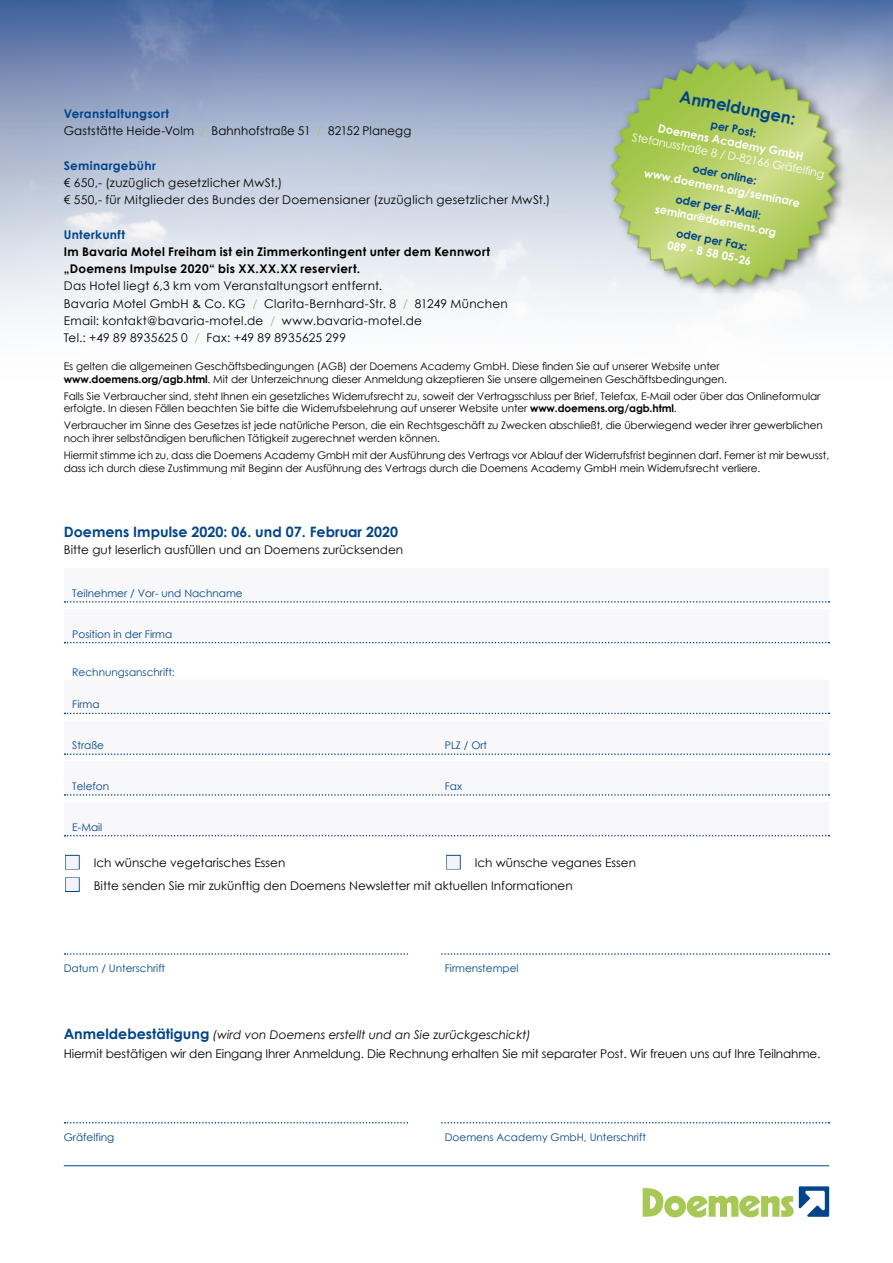
<style>
.page{position:relative;width:893px;height:1263px;background:#fff}
.page>*{position:absolute;margin:0;border:0;box-sizing:border-box;transform-origin:0 0}
.t1{font:700 16.5px "Century Gothic";color:#004489}
.t2{font:700 14.25px "Century Gothic";color:#004489}
.t3{font:12px/19.5px "Century Gothic";color:#000}
.t4{font:12px/17.2px "Century Gothic";letter-spacing:.02em;color:#000}
.t5{font:12px/17.2px "Century Gothic";letter-spacing:.025em;color:#000}
.t6{font:700 12px/17.2px "Century Gothic";letter-spacing:.025em;color:#000}
.t7{font:700 12px "Century Gothic";letter-spacing:.02em;color:#004489}
.t8{font:700 11.25px "Century Gothic";color:#fff}
.t9{font:700 11.25px "Century Gothic";color:#004489}
.t10{font:11.25px "Century Gothic";color:#fff}
.t11{font:10.5px/12.8px "Century Gothic";letter-spacing:-.01em;color:#000}
.t12{font:10.5px "Century Gothic";color:#004489}
.s1{font-weight:700;color:#004489}
.s2{color:#a8c855}
.s3{font-weight:700}
.s4{font-size:28.5px;color:#f3f3f8}
.s5{font-weight:700;font-size:14.25px;color:#004489}
.s6{font-style:italic}
</style>
<div class="page">
<img style="left:0;top:0;width:893px;height:286px">
<div style="left:64px;top:568px;width:765px;height:33px;background:#f8f8fb"></div>
<svg style="left:65px;top:601px;width:764px;height:2px"></svg>
<div style="left:64px;top:609px;width:765px;height:33px;background:#f8f8fb"></div>
<svg style="left:65px;top:642px;width:764px;height:1px"></svg>
<div style="left:64px;top:680px;width:765px;height:33px;background:#f8f8fb"></div>
<svg style="left:65px;top:713px;width:764px;height:1px"></svg>
<div style="left:64px;top:720px;width:765px;height:33px;background:#f8f8fb"></div>
<svg style="left:65px;top:753px;width:764px;height:2px"></svg>
<div style="left:64px;top:761px;width:765px;height:33px;background:#f8f8fb"></div>
<svg style="left:65px;top:794px;width:764px;height:2px"></svg>
<div style="left:64px;top:802px;width:765px;height:33px;background:#f8f8fb"></div>
<svg style="left:65px;top:835px;width:764px;height:1px"></svg>
<svg style="left:65px;top:953px;width:764px;height:2px"></svg>
<svg style="left:65px;top:1122px;width:764px;height:1px"></svg>
<div style="left:65px;top:855px;width:15px;height:14px;border:2px solid #004489"></div>
<div style="left:446px;top:855px;width:15px;height:14px;border:2px solid #004489"></div>
<div style="left:65px;top:877px;width:15px;height:15px;border:2px solid #004489"></div>
<div style="left:606px;top:56px;width:242px;height:242px;background:#000;opacity:.55"></div>
<svg style="left:610px;top:60px;width:228px;height:228px;background:#b5ca82"></svg>
<div style="left:408px;top:918px;width:33px;height:45px;background:#fff"></div>
<div style="left:408px;top:1092px;width:33px;height:46px;background:#fff"></div>
<svg style="left:643px;top:1186px;width:186px;height:31px"></svg>
<hr style="left:64px;top:1165px;width:765px;height:1px;background:#004489">
<h1 class="t1" style="left:682px;top:84px;width:119px;rotate:11deg">Anmeldungen:</h1>
<p class="t8" style="left:660px;top:120px;width:149px;rotate:11deg">Doemens Academy GmbH</p>
<p class="t3" style="left:64px;top:105px;width:349px;line-height:17.2px"><span class="s1">Veranstaltungsort<br></span>Gaststätte Heide-Volm <span class="s2">/</span> Bahnhofstraße 51 <span class="s2">/</span> 82152 Planegg</p>
<p class="t7" style="left:64px;top:156px;width:94px">Seminargebühr</p>
<p class="t5" style="left:64px;top:174px;width:488px">€ 650,- (zuzüglich gesetzlicher MwSt.)<br>€ 550,- für Mitglieder des Bundes der Doemensianer (zuzüglich gesetzlicher MwSt.)</p>
<p class="t7" style="left:64px;top:225px;width:63px">Unterkunft</p>
<p class="t6" style="left:64px;top:242px;width:428px">Im Bavaria Motel Freiham ist ein Zimmerkontingent unter dem Kennwort „Doemens Impulse 2020“ bis XX.XX.XX reserviert.</p>
<p class="t4" style="left:64px;top:277px;width:445px">Das Hotel liegt 6,3 km vom Veranstaltungsort entfernt.<br>Bavaria Motel GmbH &amp; Co. KG <span class="s2">/</span> Clarita-Bernhard-Str. 8 <span class="s2">/</span> 81249 München Email: kontakt@bavaria-motel.de <span class="s2">/</span> www.bavaria-motel.de<br>Tel.: +49 89 8935625 0 <span class="s2">/</span> Fax: +49 89 8935625 299</p>
<p class="t11" style="left:64px;top:360px;width:665px">Es gelten die allgemeinen Geschäftsbedingungen (AGB) der Doemens Academy GmbH. Diese finden Sie auf unserer Website unter <span class="s3">www.doemens.org/agb.html</span>. Mit der Unterzeichnung dieser Anmeldung akzeptieren Sie unsere allgemeinen Geschäftsbedingungen.</p>
<p class="t11" style="left:64px;top:389px;width:758px">Falls Sie Verbraucher sind, steht Ihnen ein gesetzliches Widerrufsrecht zu, soweit der Vertragsschluss per Brief, Telefax, E-Mail oder über das Onlineformular erfolgte. In diesen Fällen beachten Sie bitte die Widerrufsbelehrung auf unserer Website unter <span class="s3">www.doemens.org/agb.html</span>.</p>
<p class="t11" style="left:64px;top:419px;width:761px">Verbraucher im Sinne des Gesetzes ist jede natürliche Person, die ein Rechtsgeschäft zu Zwecken abschließt, die überwiegend weder ihrer gewerblichen noch ihrer selbständigen beruflichen Tätigkeit zugerechnet werden können.</p>
<p class="t11" style="left:64px;top:449px;width:767px">Hiermit stimme ich zu, dass die Doemens Academy GmbH mit der Ausführung des Vertrags vor Ablauf der Widerrufsfrist beginnen darf. Ferner ist mir bewusst, dass ich durch diese Zustimmung mit Beginn der Ausführung des Vertrags durch die Doemens Academy GmbH mein Widerrufsrecht verliere.</p>
<p class="t9" style="left:712px;top:116px;width:48px;rotate:11deg">per Post:</p>
<p class="t10" style="left:634px;top:129px;width:197px;rotate:11deg">Stefanusstraße 8 / D-82166 Gräfelfi ng</p>
<p class="t9" style="left:694px;top:160px;width:67px;rotate:11deg">oder online:</p>
<p class="t9" style="left:677px;top:190px;width:88px;rotate:11deg">oder per E-Mail:</p>
<p class="t8" style="left:646px;top:164px;width:160px;rotate:11deg">www.doemens.org/seminare</p>
<p class="t8" style="left:657px;top:200px;width:125px;rotate:11deg">seminar@doemens.org</p>
<p class="t9" style="left:678px;top:224px;width:74px;rotate:11deg">oder per Fax:</p>
<p class="t8" style="left:669px;top:236px;width:87px;rotate:11deg">089 - 8 58 05-26</p>
<h2 class="t2" style="left:64px;top:520px;width:336px">Doemens Impulse 2020: 06. und 07. Februar 2020</h2>
<p class="t3" style="left:64px;top:539px;width:341px">Bitte gut leserlich ausfüllen und an Doemens zurücksenden</p>
<p class="t12" style="left:72px;top:586px;width:172px">Teilnehmer / Vor- und Nachname</p>
<p class="t12" style="left:72px;top:626px;width:101px">Position in der Firma</p>
<p class="t12" style="left:72px;top:665px;width:104px">Rechnungsanschrift:</p>
<p class="t12" style="left:72px;top:697px;width:29px">Firma</p>
<p class="t12" style="left:72px;top:738px;width:33px">Straße</p>
<p class="t12" style="left:445px;top:738px;width:44px">PLZ / Ort</p>
<p class="t12" style="left:72px;top:779px;width:38px">Telefon</p>
<p class="t12" style="left:445px;top:779px;width:19px">Fax</p>
<p class="t12" style="left:72px;top:819px;width:32px">E-Mail</p>
<p class="t3" style="left:64px;top:853px;width:223px"><span class="s4">■</span> Ich wünsche vegetarisches Essen</p>
<p class="t3" style="left:445px;top:853px;width:193px"><span class="s4">■</span> Ich wünsche veganes Essen</p>
<p class="t3" style="left:64px;top:875px;width:510px"><span class="s4">■</span> Bitte senden Sie mir zukünftig den Doemens Newsletter mit aktuellen Informationen</p>
<p class="t12" style="left:64px;top:961px;width:103px">Datum / Unterschrift</p>
<p class="t12" style="left:445px;top:961px;width:75px">Firmenstempel</p>
<p class="t3" style="left:64px;top:1024px;width:758px"><span class="s5">Anmeldebestätigung</span> <span class="s6">(wird von Doemens erstellt und an Sie zurückgeschickt)<br></span>Hiermit bestätigen wir den Eingang Ihrer Anmeldung. Die Rechnung erhalten Sie mit separater Post. Wir freuen uns auf Ihre Teilnahme.</p>
<p class="t12" style="left:64px;top:1129px;width:52px">Gräfelfing</p>
<p class="t12" style="left:445px;top:1129px;width:203px">Doemens Academy GmbH, Unterschrift</p>
</div>
